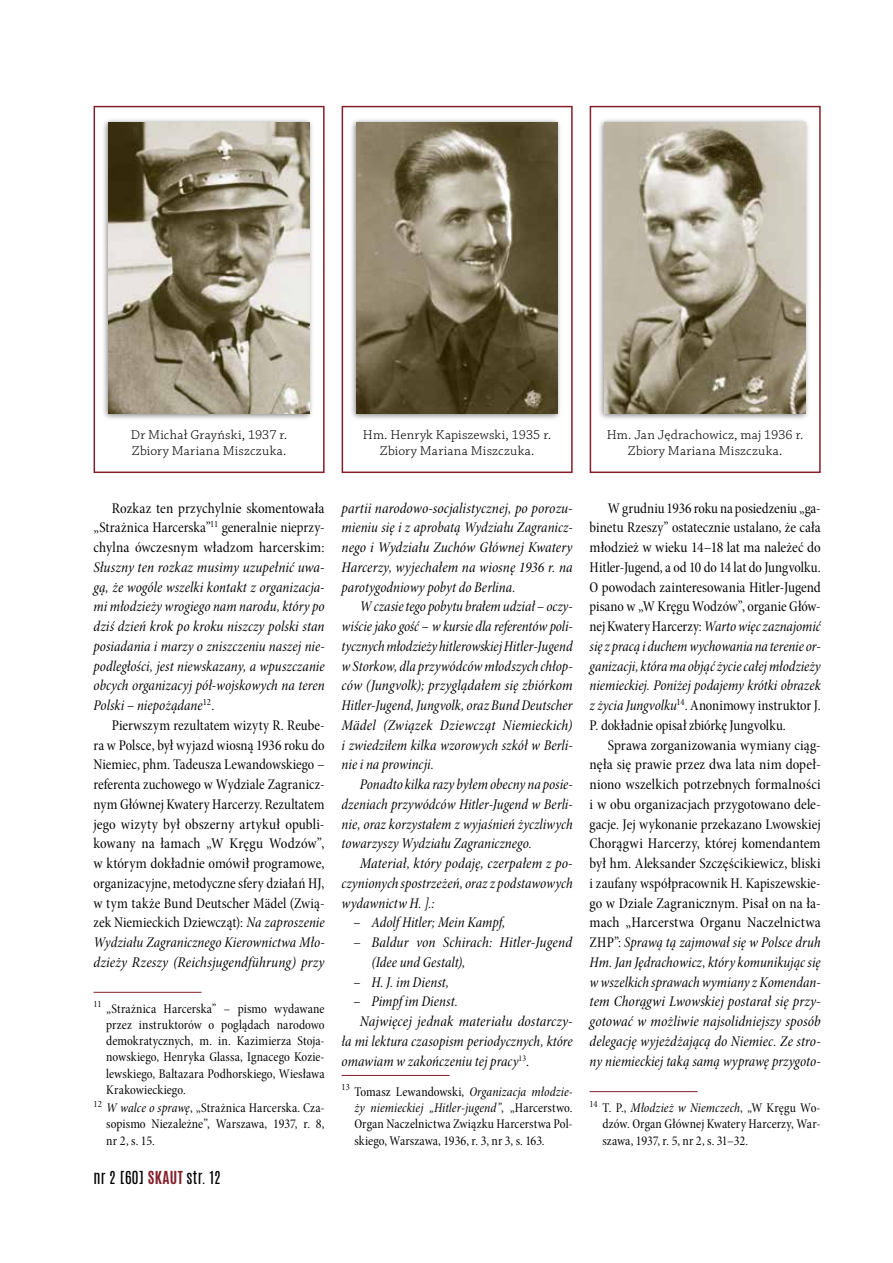
<style>
.page{position:relative;width:893px;height:1263px;background:#fff}
.page>*{position:absolute;margin:0;border:0;box-sizing:border-box;transform-origin:0 0}
.t1{font:15px/19.8px "Minion Pro Cn It Subh";letter-spacing:.005em;color:#000;text-align:justify}
.t2{font:15px/19.8px "Minion Pro Cn Subh";letter-spacing:.005em;color:#000;text-align:justify}
.t3{font:15px "Antonio";letter-spacing:.02em;color:#000}
.t4{font:13.5px/16.2px "Minion Pro Cn Subh";letter-spacing:.005em;color:#000;text-align:justify}
.t5{font:13.5px/16.2px "Chaparral Pro Light Capt";letter-spacing:.015em;color:#000;text-align:center}
.t6{font:13.5px/16.2px "Minion Pro Cn It Subh";letter-spacing:.01em;color:#000;text-align:right}
.s1{font-family:"Minion Pro Cn Subh"}
.s2{font-family:"Minion Pro Cn It Subh"}
.s3{font-weight:700;color:#841f2a}
</style>
<div class="page">
<hr style="left:94px;top:992px;width:108px;height:1px;background:#841f2a">
<hr style="left:342px;top:1075px;width:108px;height:1px;background:#841f2a">
<hr style="left:590px;top:1091px;width:108px;height:1px;background:#841f2a">
<div style="left:590px;top:106px;width:231px;height:367px;border:2px solid #841f2a"></div>
<div style="left:94px;top:106px;width:231px;height:367px;border:2px solid #841f2a"></div>
<div style="left:342px;top:106px;width:231px;height:367px;border:2px solid #841f2a"></div>
<div style="left:597px;top:117px;width:213px;height:304px;background:#000;opacity:.5"></div>
<img style="left:605px;top:122px;width:201px;height:292px">
<div style="left:349px;top:117px;width:213px;height:304px;background:#000;opacity:.5"></div>
<img style="left:357px;top:122px;width:201px;height:292px">
<div style="left:101px;top:117px;width:213px;height:304px;background:#000;opacity:.5"></div>
<img style="left:109px;top:122px;width:201px;height:292px">
<p class="t5" style="left:131px;top:427px;width:158px;text-align:left">Dr Michał Grayński, 1937 r.<br>Zbiory Mariana Miszczuka.</p>
<p class="t5" style="left:363px;top:427px;width:190px">Hm. Henryk Kapiszewski, 1935 r.<br>Zbiory Mariana Miszczuka.</p>
<p class="t5" style="left:607px;top:427px;width:198px">Hm. Jan Jędrachowicz, maj 1936 r.<br>Zbiory Mariana Miszczuka.</p>
<p class="t2" style="left:94px;top:498px;width:233px;text-indent:18px">Rozkaz ten przychylnie skomentowała „Strażnica Harcerska”<sup>11</sup> generalnie nieprzy&shy;chylna ówczesnym władzom harcerskim:</p>
<p class="t1" style="left:94px;top:557px;width:233px">Słuszny ten rozkaz musimy uzupełnić uwa&shy;gą, że wogóle wszelki kontakt z organizacja&shy;mi młodzieży wrogiego nam narodu, który po dziś dzień krok po kroku niszczy polski stan posiadania i marzy o zniszczeniu naszej nie&shy;podległości, jest niewskazany, a wpuszczanie obcych organizacyj pół-wojskowych na teren Polski – niepożądane<sup>12</sup><span class="s1">.</span></p>
<p class="t2" style="left:94px;top:715px;width:233px;text-indent:18px">Pierwszym rezultatem wizyty R. Reube&shy;ra w Polsce, był wyjazd wiosną 1936 roku do Niemiec, phm. Tadeusza Lewandowskiego – referenta zuchowego w Wydziale Zagranicz&shy;nym Głównej Kwatery Harcerzy. Rezultatem jego wizyty był obszerny artykuł opubli&shy;kowany na łamach „W Kręgu Wodzów”, w którym dokładnie omówił programowe, organizacyjne, metodyczne sfery działań HJ, w tym także Bund Deutscher Mädel (Zwią&shy;zek Niemieckich Dziewcząt): <span class="s2">Na zaproszenie</span></p>
<p class="t1" style="left:94px;top:932px;width:233px">Wydziału Zagranicznego Kierownictwa Mło&shy;dzieży Rzeszy (Reichsjugendführung) przy</p>
<p class="t4" style="left:106px;top:1000px;width:220px;text-indent:-13px"><sup>11</sup> „Strażnica Harcerska” – pismo wydawane przez instruktorów o poglądach narodowo demokratycznych, m. in. Kazimierza Stoja&shy;nowskiego, Henryka Glassa, Ignacego Kozie&shy;lewskiego, Baltazara Podhorskiego, Wiesława Krakowieckiego.</p>
<p class="t4" style="left:106px;top:1100px;width:220px;text-indent:-13px"><sup>12</sup> <span class="s2">W walce o sprawę</span>, „Strażnica Harcerska. Cza&shy;sopismo Niezależne”, Warszawa, 1937, r. 8, nr 2, s. 15.</p>
<p class="t3" style="left:94px;top:1166px;width:129px">NR 2 [60] <span class="s3">SKAUT</span> STR. 12</p>
<p class="t1" style="left:342px;top:498px;width:233px">partii narodowo-socjalistycznej, po porozu&shy;mieniu się i z aprobatą Wydziału Zagranicz&shy;nego i Wydziału Zuchów Głównej Kwatery Harcerzy, wyjechałem na wiosnę 1936 r. na parotygodniowy pobyt do Berlina.</p>
<p class="t1" style="left:342px;top:597px;width:233px;text-indent:18px">W czasie tego pobytu brałem udział – oczy&shy;wiście jako gość – w kursie dla referentów poli&shy;tycznych młodzieży hitlerowskiej Hitler-Jugend w Storkow, dla przywódców młodszych chłop&shy;ców (Jungvolk); przyglądałem się zbiórkom Hitler-Jugend, Jungvolk, oraz Bund Deutscher Mädel (Związek Dziewcząt Niemieckich) i zwiedziłem kilka wzorowych szkół w Berli&shy;nie i na prowincji.</p>
<p class="t1" style="left:342px;top:774px;width:233px;text-indent:18px">Ponadto kilka razy byłem obecny na posie&shy;dzeniach przywódców Hitler-Jugend w Berli&shy;nie, oraz korzystałem z wyjaśnień życzliwych towarzyszy Wydziału Zagranicznego.</p>
<p class="t1" style="left:342px;top:853px;width:233px;text-indent:18px">Materiał, który podaję, czerpałem z po&shy;czynionych spostrzeżeń, oraz z podstawowych wydawnictw H. ].:</p>
<p class="t1" style="left:353px;top:913px;width:154px">– Adolf Hitler; Mein Kampf,</p>
<p class="t1" style="left:371px;top:932px;width:202px;text-indent:-18px">– Baldur von Schirach: Hitler-Jugend (Idee und Gestalt),</p>
<p class="t1" style="left:353px;top:972px;width:98px">– H. J. im Dienst,</p>
<p class="t1" style="left:353px;top:992px;width:106px">– Pimpf im Dienst.</p>
<p class="t1" style="left:360px;top:1011px;width:214px">Najwięcej jednak materiału dostarczy-</p>
<p class="t1" style="left:342px;top:1031px;width:233px">ła mi lektura czasopism periodycznych, które</p>
<p class="t1" style="left:342px;top:1051px;width:189px">omawiam w zakończeniu tej pracy<sup>13</sup><span class="s1">.</span></p>
<p class="t6" style="left:342px;top:1084px;width:233px"><sup>13</sup> <span class="s1">Tomasz Lewandowski,</span> Organizacja młodzie&shy;ży niemieckiej „Hitler-jugend”<span class="s1">, „Harcerstwo.</span></p>
<p class="t4" style="left:354px;top:1116px;width:220px">Organ Naczelnictwa Związku Harcerstwa Pol&shy;skiego, Warszawa, 1936, r. 3, nr 3, s. 163.</p>
<p class="t2" style="left:590px;top:498px;width:233px;text-indent:18px">W grudniu 1936 roku na posiedzeniu „ga&shy;binetu Rzeszy” ostatecznie ustalano, że cała młodzież w wieku 14–18 lat ma należeć do Hitler-Jugend, a od 10 do 14 lat do Jungvolku.<br>O powodach zainteresowania Hitler-Jugend pisano w „W Kręgu Wodzów”, organie Głów&shy;nej Kwatery Harcerzy: <span class="s2">Warto więc zaznajomić</span></p>
<p class="t1" style="left:590px;top:636px;width:233px">się z pracą i duchem wychowania na terenie or&shy;ganizacji, która ma objąć życie całej młodzieży niemieckiej. Poniżej podajemy krótki obrazek</p>
<p class="t2" style="left:590px;top:696px;width:233px"><span class="s2">z życia Jungvolku</span><sup>14</sup>. Anonimowy instruktor J.<br>P. dokładnie opisał zbiórkę Jungvolku.</p>
<p class="t2" style="left:590px;top:735px;width:233px;text-indent:18px">Sprawa zorganizowania wymiany ciąg&shy;nęła się prawie przez dwa lata nim dopeł&shy;niono wszelkich potrzebnych formalności i w obu organizacjach przygotowano dele&shy;gacje. Jej wykonanie przekazano Lwowskiej Chorągwi Harcerzy, której komendantem był hm. Aleksander Szczęścikiewicz, bliski i zaufany współpracownik H. Kapiszewskie&shy;go w Dziale Zagranicznym. Pisał on na ła&shy;mach „Harcerstwa Organu Naczelnictwa</p>
<p class="t1" style="left:590px;top:932px;width:233px"><span class="s1">ZHP”:</span> Sprawą tą zajmował się w Polsce druh Hm. Jan Jędrachowicz, który komunikując się w wszelkich sprawach wymiany z Komendan&shy;tem Chorągwi Lwowskiej postarał się przy&shy;gotować w możliwie najsolidniejszy sposób delegację wyjeżdżającą do Niemiec. Ze stro&shy;ny niemieckiej taką samą wyprawę przygoto-</p>
<p class="t6" style="left:590px;top:1100px;width:233px"><sup>14</sup> <span class="s1">T. P.,</span> Młodzież w Niemczech<span class="s1">, „W Kręgu Wo-</span></p>
<p class="t4" style="left:602px;top:1116px;width:220px">dzów. Organ Głównej Kwatery Harcerzy, War&shy;szawa, 1937, r. 5, nr 2, s. 31–32.</p>
</div>
